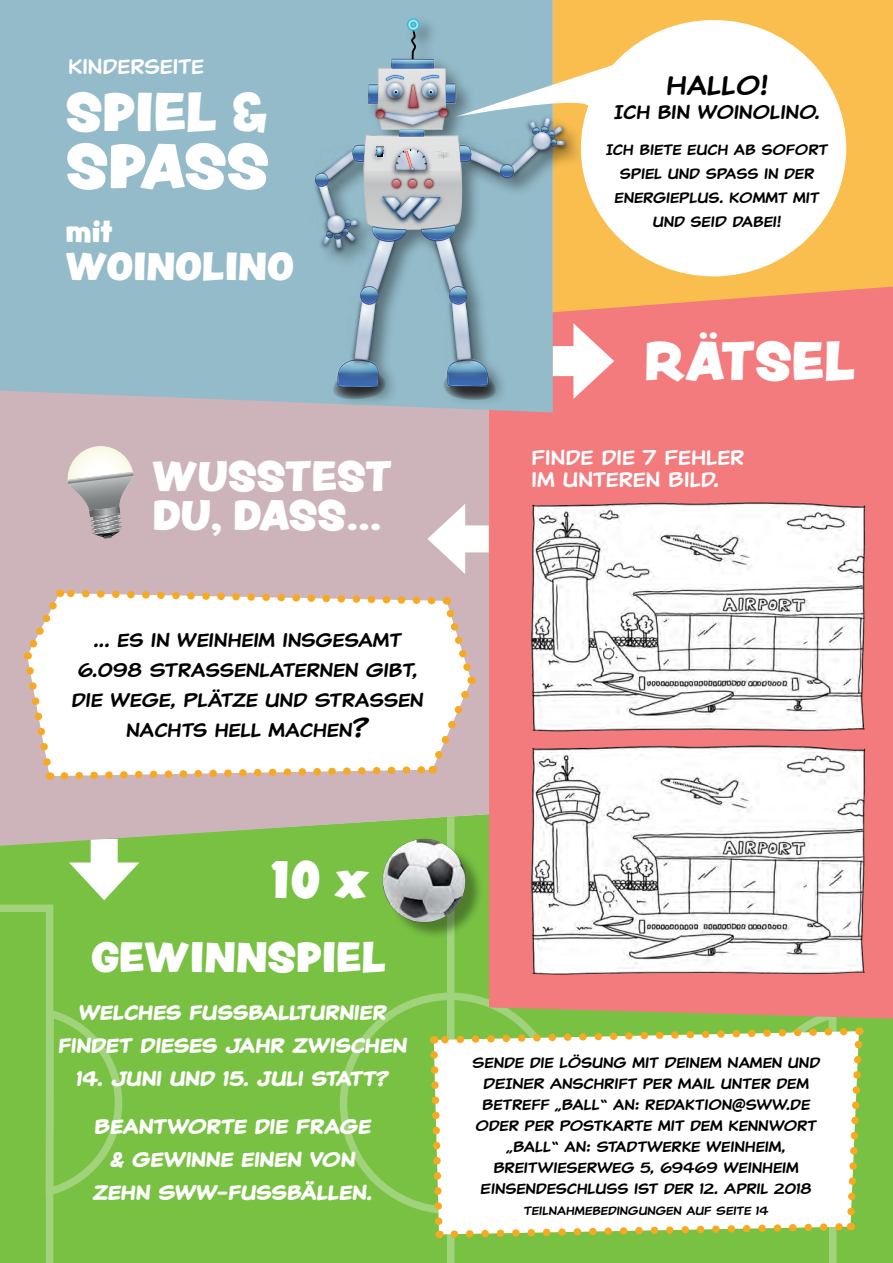
<style>
.page{position:relative;width:893px;height:1263px;background:#fff}
.page>*{position:absolute;margin:0;border:0;box-sizing:border-box;transform-origin:0 0}
.t1{font:55.5px "Peachy Keen JF";letter-spacing:-.01em;color:#fff}
.t2{font:48px "Peachy Keen JF";color:#fff}
.t3{font:46.35px "Peachy Keen JF";color:#fff}
.t4{font:37.5px/39px "Peachy Keen JF";color:#fff}
.t5{font:34.5px "Peachy Keen JF";color:#fff}
.t6{font:27px "Classic Comic";color:#000}
.t7{font:27px "Peachy Keen JF";color:#fff}
.t8{font:700 21px/33px "Classic Comic";color:#fff;text-align:center}
.t9{font:21px/22.5px "Classic Comic";color:#fff}
.t10{font:19.5px/30px "Classic Comic";color:#000;text-align:center}
.t11{font:15px/21px "Classic Comic";color:#000;text-align:center}
.t12{font:12px "Classic Comic";color:#000}
.s1{font-size:27px}
</style>
<div class="page">
<div style="left:553px;top:0;width:340px;height:287px;background:#fabe4e"></div>
<div style="left:0;top:846px;width:489px;height:417px;background:#78c143"></div>
<div style="left:91px;top:839px;width:27px;height:37px;background:#fff"></div>
<div style="left:0;top:412px;width:489px;height:434px;background:#cdb4ba"></div>
<svg style="left:20px;top:586px;width:458px;height:197px"></svg>
<svg style="left:0;top:862px;width:139px;height:401px;background:#7ec44c"></svg>
<div style="left:447px;top:817px;width:7px;height:446px;background:#a0d37b"></div>
<div style="left:489px;top:287px;width:404px;height:619px;background:#f37b7d"></div>
<div style="left:452px;top:525px;width:37px;height:27px;background:#fff"></div>
<svg style="left:427px;top:504px;width:38px;height:70px"></svg>
<div style="left:0;top:0;width:553px;height:412px;background:#94bbca"></div>
<div style="left:581px;top:20px;width:265px;height:256px;background:#fff;border-radius:50%"></div>
<svg style="left:426px;top:906px;width:467px;height:357px"></svg>
<div style="left:385px;top:842px;width:99px;height:97px;background:#000;opacity:.35"></div>
<img style="left:382px;top:838px;width:85px;height:85px">
<svg style="left:66px;top:446px;width:68px;height:93px;background:#c2bab9"></svg>
<img style="left:526px;top:499px;width:344px;height:479px">
<div style="left:312px;top:15px;width:274px;height:392px;background:#000;opacity:.4"></div>
<img style="left:311px;top:178px;width:3px;height:48px">
<div style="left:406px;top:17px;width:15px;height:15px;border:7px solid #7ed1e2;border-radius:50%"></div>
<div style="left:406px;top:18px;width:14px;height:14px;border:6px solid #64cade;border-radius:50%"></div>
<div style="left:407px;top:18px;width:13px;height:13px;border:5px solid #00bad4;border-radius:50%"></div>
<div style="left:407px;top:18px;width:13px;height:13px;border:4px solid #00bad4;border-radius:50%"></div>
<div style="left:407px;top:19px;width:12px;height:12px;border:3px solid #31c2d9;border-radius:50%"></div>
<div style="left:408px;top:19px;width:11px;height:11px;border:2px solid #63cade;border-radius:50%"></div>
<div style="left:408px;top:20px;width:10px;height:10px;border:2px solid #8fd6e6;border-radius:50%"></div>
<div style="left:409px;top:20px;width:9px;height:9px;border:1px solid #c3e7f0;border-radius:50%"></div>
<svg style="left:314px;top:27px;width:303px;height:376px;background:#a8b6b6"></svg>
<svg style="left:424px;top:180px;width:8px;height:8px"></svg>
<h3 class="t9" style="left:68px;top:55px;width:138px">KINDERSEITE</h3>
<h2 class="t2" style="left:66px;top:76px;width:203px">SPIEL &amp;</h2>
<h1 class="t1" style="left:66px;top:124px;width:205px">SPASS</h1>
<h3 class="t7" style="left:66px;top:211px;width:49px">mit</h3>
<h3 class="t5" style="left:66px;top:240px;width:229px">WOINOLINO</h3>
<h3 class="t4" style="left:152px;top:456px;width:241px">WUSSTEST<br>DU, DASS...</h3>
<h3 class="t10" style="left:71px;top:625px;width:356px">... ES IN WEINHEIM INSGESAMT<br>6.098 STRAßENLATERNEN GIBT,<br>DIE WEGE, PLÄTZE UND STRASSEN<br>NACHTS HELL MACHEN<span class="s1">?</span></h3>
<h3 class="t6" style="left:666px;top:68px;width:106px">HALLO!</h3>
<h3 class="t10" style="left:614px;top:98px;width:210px">ICH BIN WOINOLINO.</h3>
<p class="t11" style="left:606px;top:138px;width:225px;line-height:24px">ICH BIETE EUCH AB SOFORT<br>SPIEL UND SPASS IN DER<br>ENERGIEPLUS. KOMMT MIT<br>UND SEID DABEI!</p>
<h2 class="t2" style="left:644px;top:324px;width:213px">RÄTSEL</h2>
<h3 class="t9" style="left:531px;top:446px;width:214px">FINDE DIE 7 FEHLER<br>IM UNTEREN BILD.</h3>
<h3 class="t3" style="left:271px;top:845px;width:100px">10 x</h3>
<h3 class="t4" style="left:91px;top:937px;width:297px">GEWINNSPIEL</h3>
<h3 class="t8" style="left:58px;top:996px;width:353px">WELCHES FUSSBALLTURNIER<br>FINDET DIESES JAHR ZWISCHEN</h3>
<h3 class="t8" style="left:76px;top:1062px;width:317px">14. JUNI UND 15. JULI STATT?</h3>
<h3 class="t8" style="left:92px;top:1110px;width:284px">BEANTWORTE DIE FRAGE &amp; GEWINNE EINEN VON<br>ZEHN SWW-FUSSBÄLLEN.</h3>
<p class="t11" style="left:472px;top:1052px;width:351px">SENDE DIE LÖSUNG MIT DEINEM NAMEN UND DEINER ANSCHRIFT PER MAIL UNTER DEM BETREFF „BALL“ AN: REDAKTION@SWW.DE ODER PER POSTKARTE MIT DEM KENNWORT „BALL“ AN: STADTWERKE WEINHEIM, BREITWIESERWEG 5, 69469 WEINHEIM EINSENDESCHLUSS IST DER 12. APRIL 2018</p>
<p class="t12" style="left:523px;top:1202px;width:248px">TEILNAHMEBEDINGUNGEN AUF SEITE 14</p>
</div>
